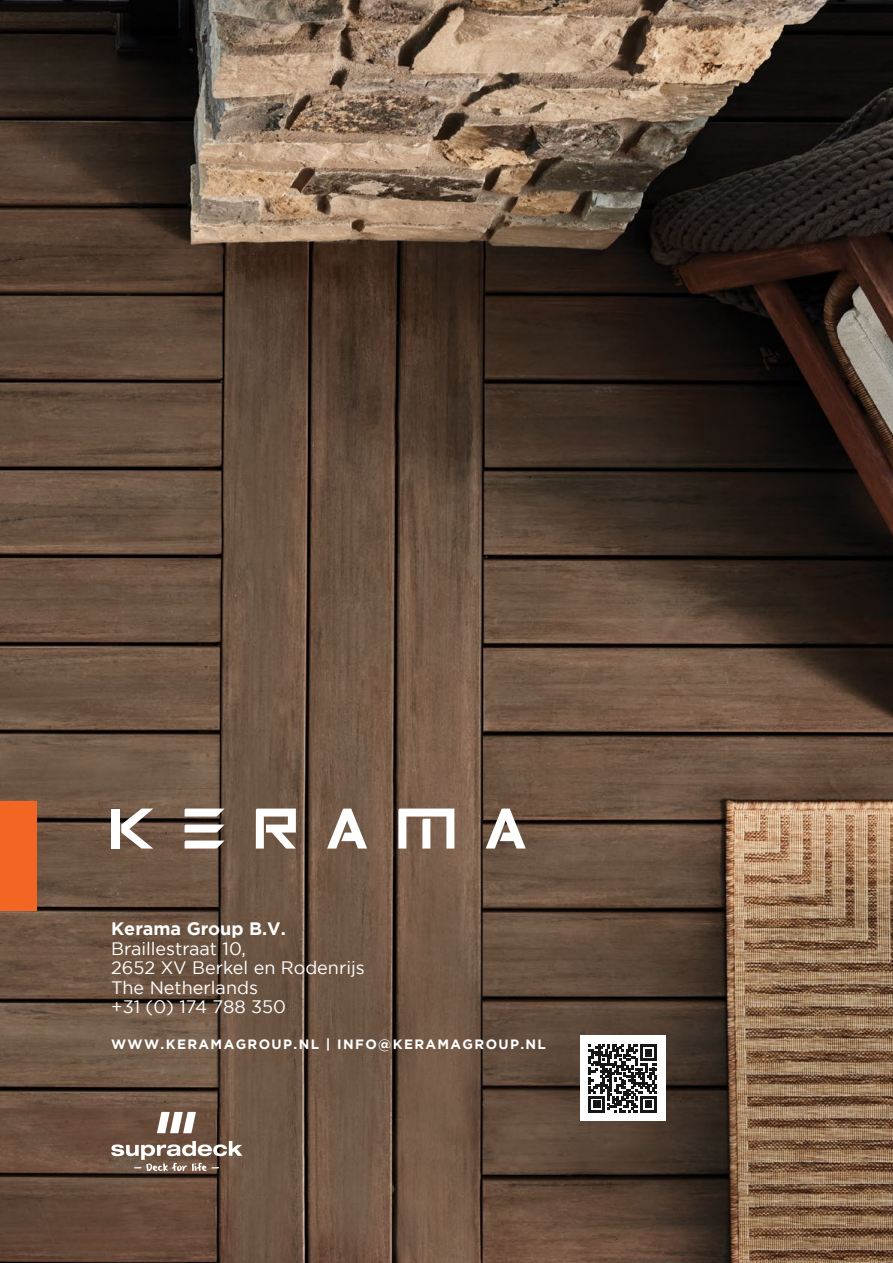
<style>
.page{position:relative;width:893px;height:1263px;background:#fff}
.page>*{position:absolute;margin:0;border:0;box-sizing:border-box;transform-origin:0 0}
.t1{font:18px/19.5px "Gotham";color:#fff}
.t2{font:700 18px "Gotham";color:#fff}
.t3{font:700 13.5px "Gotham";letter-spacing:.1em;color:#fff}
</style>
<div class="page">
<img style="left:0;top:0;width:893px;height:1263px">
<svg style="left:121px;top:808px;width:32px;height:40px"></svg>
<div style="left:111px;top:808px;width:8px;height:40px;background:#fff"></div>
<svg style="left:256px;top:808px;width:40px;height:40px"></svg>
<svg style="left:398px;top:808px;width:56px;height:40px"></svg>
<svg style="left:327px;top:808px;width:40px;height:40px"></svg>
<svg style="left:486px;top:808px;width:40px;height:40px"></svg>
<svg style="left:185px;top:808px;width:40px;height:8px"></svg>
<svg style="left:185px;top:824px;width:40px;height:8px"></svg>
<svg style="left:185px;top:840px;width:40px;height:8px"></svg>
<svg style="left:111px;top:1141px;width:131px;height:30px"></svg>
<svg style="left:157px;top:1112px;width:39px;height:21px"></svg>
<div style="left:580px;top:1036px;width:85px;height:85px;background:#fff"></div>
<svg style="left:589px;top:1044px;width:68px;height:68px"></svg>
<div style="left:0;top:801px;width:37px;height:110px;background:#f26522"></div>
<p class="t2" style="left:111px;top:918px;width:176px">Kerama Group B.V.</p>
<p class="t1" style="left:111px;top:938px;width:255px">Braillestraat 10,<br>2652 XV Berkel en Rodenrijs<br>The Netherlands<br>+31 (0) 174 788 350</p>
<p class="t3" style="left:111px;top:1036px;width:436px">WWW.KERAMAGROUP.NL | INFO@KERAMAGROUP.NL</p>
</div>
